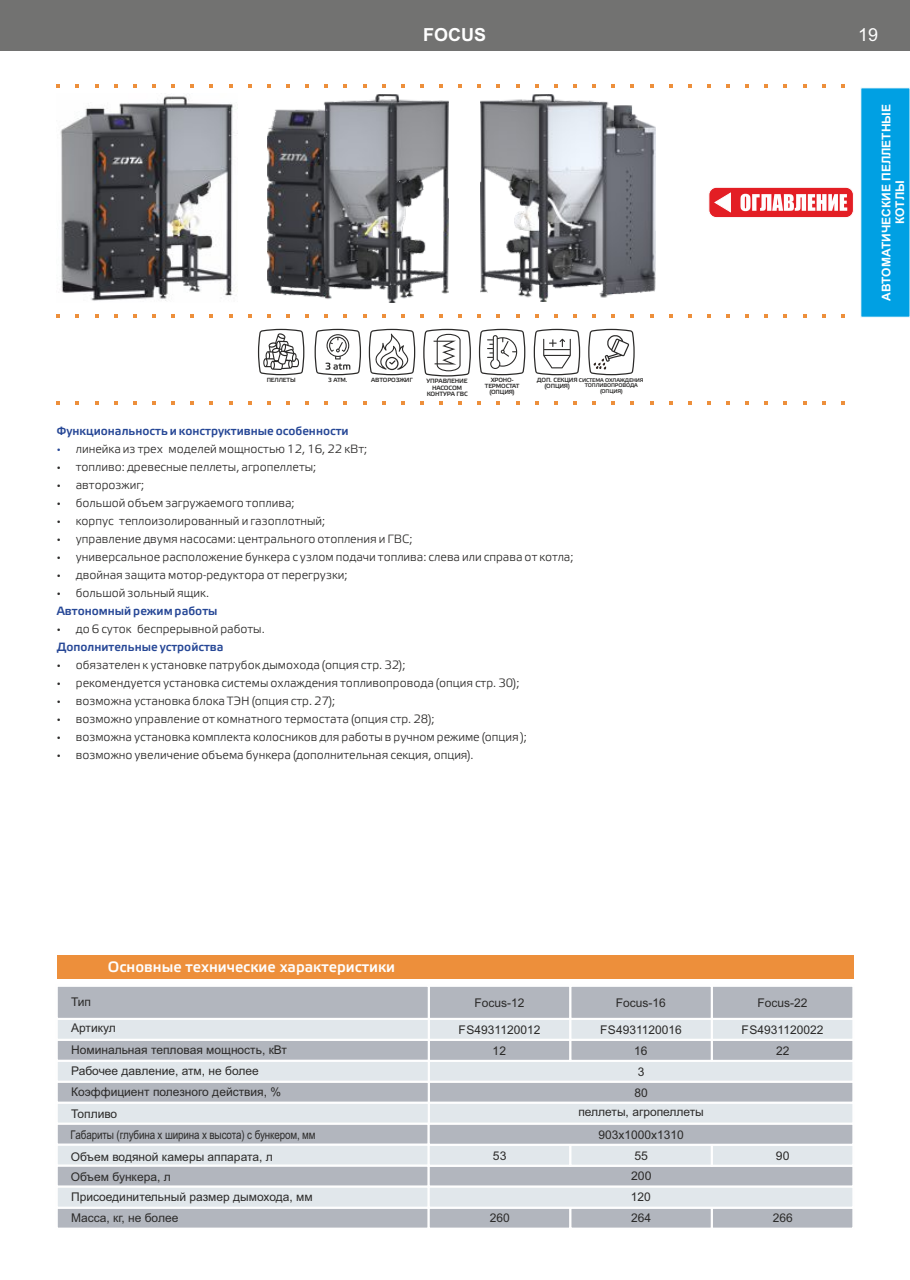
<style>
.page{position:relative;width:910px;height:1280px;background:#fff}
.page>*{position:absolute;margin:0;border:0;box-sizing:border-box;transform-origin:0 0}
.t1{font:700 18px "Arial";color:#fefefe}
.t2{font:18px "Arial";color:#fefefe}
.t3{font:15px "Elektra Medium Pro";color:#fefefe}
.t4{font:12px/18px "Elektra Light Pro";color:#2b2a29}
.t5{font:12px/20.7px "Arial";color:#2b2a29}
.t6{font:12px "Elektra Medium Pro";color:#264796}
.t7{font:12px "Arial Narrow";letter-spacing:-.01em;color:#2b2a29}
.t8{font:700 12px/13.4px "Arial";color:#fefefe;text-align:center}
.t9{font:6.15px/6.1px "Elektra Medium Pro";letter-spacing:-.025em;color:#2b2a29;text-align:center}
.t10{font:6px/6px "Elektra Medium Pro";letter-spacing:-.025em;color:#2b2a29;text-align:center}
.t11{font:5.4px/5.2px "Elektra Medium Pro";letter-spacing:-.025em;color:#2b2a29;text-align:center}
.s1{font-size:6px}
</style>
<div class="page">
<div style="left:0;top:0;width:910px;height:50px;background:#727271"></div>
<img style="left:60px;top:96px;width:178px;height:205px">
<img style="left:268px;top:94px;width:180px;height:209px">
<img style="left:481px;top:95px;width:174px;height:207px">
<svg style="left:152px;top:85px;width:4px;height:3px"></svg>
<svg style="left:286px;top:85px;width:4px;height:3px"></svg>
<svg style="left:305px;top:85px;width:4px;height:3px"></svg>
<svg style="left:439px;top:85px;width:4px;height:3px"></svg>
<svg style="left:573px;top:85px;width:4px;height:3px"></svg>
<svg style="left:592px;top:85px;width:4px;height:3px"></svg>
<svg style="left:726px;top:85px;width:4px;height:3px"></svg>
<svg style="left:152px;top:314px;width:4px;height:3px"></svg>
<svg style="left:286px;top:314px;width:4px;height:3px"></svg>
<svg style="left:305px;top:314px;width:4px;height:3px"></svg>
<svg style="left:439px;top:314px;width:4px;height:3px"></svg>
<svg style="left:573px;top:314px;width:4px;height:3px"></svg>
<svg style="left:592px;top:314px;width:4px;height:3px"></svg>
<svg style="left:726px;top:314px;width:4px;height:3px"></svg>
<svg style="left:152px;top:401px;width:4px;height:3px"></svg>
<svg style="left:286px;top:401px;width:4px;height:3px"></svg>
<svg style="left:305px;top:401px;width:4px;height:3px"></svg>
<svg style="left:439px;top:401px;width:4px;height:3px"></svg>
<svg style="left:573px;top:401px;width:4px;height:3px"></svg>
<svg style="left:592px;top:401px;width:4px;height:3px"></svg>
<svg style="left:726px;top:401px;width:4px;height:3px"></svg>
<div style="left:57px;top:955px;width:796px;height:24px;background:#ed8f3b"></div>
<svg style="left:57px;top:986px;width:371px;height:242px"></svg>
<svg style="left:429px;top:986px;width:424px;height:242px"></svg>
<div style="left:860px;top:88px;width:50px;height:229px;background:#00a0e3"></div>
<svg style="left:258px;top:329px;width:46px;height:46px"></svg>
<svg style="left:315px;top:329px;width:46px;height:46px"></svg>
<svg style="left:534px;top:329px;width:46px;height:46px"></svg>
<svg style="left:588px;top:329px;width:47px;height:46px"></svg>
<svg style="left:479px;top:329px;width:46px;height:46px"></svg>
<svg style="left:369px;top:329px;width:46px;height:46px"></svg>
<svg style="left:423px;top:329px;width:48px;height:47px"></svg>
<div style="left:709px;top:187px;width:145px;height:31px;background:#e31e24;border:1px solid #fefefe;border-radius:8px"></div>
<svg style="left:740px;top:194px;width:107px;height:17px"></svg>
<svg style="left:715px;top:193px;width:16px;height:19px"></svg>
<h1 class="t1" style="left:423px;top:28px;width:64px">FOCUS</h1>
<p class="t10" style="left:267px;top:377px;width:30px">ПЕЛЛЕТЫ</p>
<p class="t10" style="left:328px;top:377px;width:21px">3 АТМ.</p>
<p class="t11" style="left:537px;top:378px;width:108px"><span class="s1">ДОП. СЕКЦИЯ</span> СИСТЕМА ОХЛАЖДЕНИЯ</p>
<p class="t10" style="left:545px;top:383px;width:27px">(ОПЦИЯ)</p>
<p class="t11" style="left:585px;top:383px;width:55px">ТОПЛИВОПРОВОДА (ОПЦИЯ)</p>
<p class="t10" style="left:371px;top:377px;width:43px">АВТОРОЗЖИГ</p>
<p class="t9" style="left:427px;top:379px;width:43px">УПРАВЛЕНИЕ<br>НАСОСОМ<br>КОНТУРА ГВС</p>
<p class="t10" style="left:485px;top:377px;width:36px">ХРОНО-<br>ТЕРМОСТАТ (ОПЦИЯ)</p>
<p class="t6" style="left:57px;top:426px;width:293px">Функциональность и конструктивные особенности</p>
<p class="t4" style="left:76px;top:441px;width:499px">линейка из трех моделей мощностью 12, 16, 22 кВт;<br>топливо: древесные пеллеты, агропеллеты;<br>авторозжиг;<br>большой объем загружаемого топлива;<br>корпус теплоизолированный и газоплотный;<br>управление двумя насосами: центрального отопления и ГВС;<br>универсальное расположение бункера с узлом подачи топлива: слева или справа от котла; двойная защита мотор-редуктора от перегрузки;<br>большой зольный ящик.</p>
<p class="t6" style="left:57px;top:606px;width:162px">Автономный режим работы</p>
<p class="t4" style="left:76px;top:621px;width:190px">до 6 суток беспрерывной работы.</p>
<p class="t6" style="left:57px;top:642px;width:168px">Дополнительные устройства</p>
<p class="t4" style="left:76px;top:657px;width:453px">обязателен к установке патрубок дымохода (опция стр. 32);<br>рекомендуется установка системы охлаждения топливопровода (опция стр. 30); возможна установка блока ТЭН (опция стр. 27);<br>возможно управление от комнатного термостата (опция стр. 28);<br>возможна установка комплекта колосников для работы в ручном режиме (опция ); возможно увеличение объема бункера (дополнительная секция, опция).</p>
<h1 class="t2" style="left:858px;top:28px;width:22px">19</h1>
<p class="t8" style="left:881px;top:301px;width:198px;rotate:-90deg">АВТОМАТИЧЕСКИЕ ПЕЛЛЕТНЫЕ<br>КОТЛЫ</p>
<p class="t3" style="left:108px;top:962px;width:289px">Основные технические характеристики</p>
<p class="t5" style="left:71px;top:993px;width:22px">Тип</p>
<p class="t5" style="left:71px;top:1019px;width:46px">Артикул</p>
<p class="t5" style="left:71px;top:1040px;width:217px">Номинальная тепловая мощность, кВт</p>
<p class="t5" style="left:474px;top:993px;width:52px">Focus-12</p>
<p class="t5" style="left:616px;top:993px;width:52px">Focus-16</p>
<p class="t5" style="left:757px;top:993px;width:52px">Focus-22</p>
<p class="t5" style="left:493px;top:1041px;width:15px">12</p>
<p class="t5" style="left:634px;top:1041px;width:15px">16</p>
<p class="t5" style="left:459px;top:1020px;width:83px">FS4931120012</p>
<p class="t5" style="left:600px;top:1020px;width:83px">FS4931120016</p>
<p class="t5" style="left:742px;top:1020px;width:83px">FS4931120022</p>
<p class="t5" style="left:776px;top:1041px;width:15px">22</p>
<p class="t5" style="left:71px;top:1061px;width:211px">Рабочее давление, атм, не более<br>Коэффициент полезного действия, %</p>
<p class="t5" style="left:71px;top:1104px;width:48px">Топливо</p>
<p class="t5" style="left:638px;top:1062px;width:8px">3</p>
<p class="t5" style="left:578px;top:1103px;width:127px">пеллеты, агропеллеты</p>
<p class="t5" style="left:634px;top:1083px;width:15px">80</p>
<p class="t7" style="left:70px;top:1130px;width:247px">Габариты (глубина х ширина х высота) с бункером, мм</p>
<p class="t5" style="left:71px;top:1167px;width:243px;line-height:20.1px">Объем бункера, л<br>Присоединительный размер дымохода, мм</p>
<p class="t5" style="left:71px;top:1147px;width:203px">Объем водяной камеры аппарата, л</p>
<p class="t5" style="left:598px;top:1125px;width:87px">903х1000х1310</p>
<p class="t5" style="left:493px;top:1146px;width:15px">53</p>
<p class="t5" style="left:634px;top:1146px;width:15px">55</p>
<p class="t5" style="left:631px;top:1167px;width:22px">200</p>
<p class="t5" style="left:631px;top:1188px;width:22px">120</p>
<p class="t5" style="left:776px;top:1146px;width:15px">90</p>
<p class="t5" style="left:71px;top:1208px;width:109px">Масса, кг, не более</p>
<p class="t5" style="left:490px;top:1209px;width:22px">260</p>
<p class="t5" style="left:631px;top:1209px;width:22px">264</p>
<p class="t5" style="left:773px;top:1209px;width:22px">266</p>
</div>
